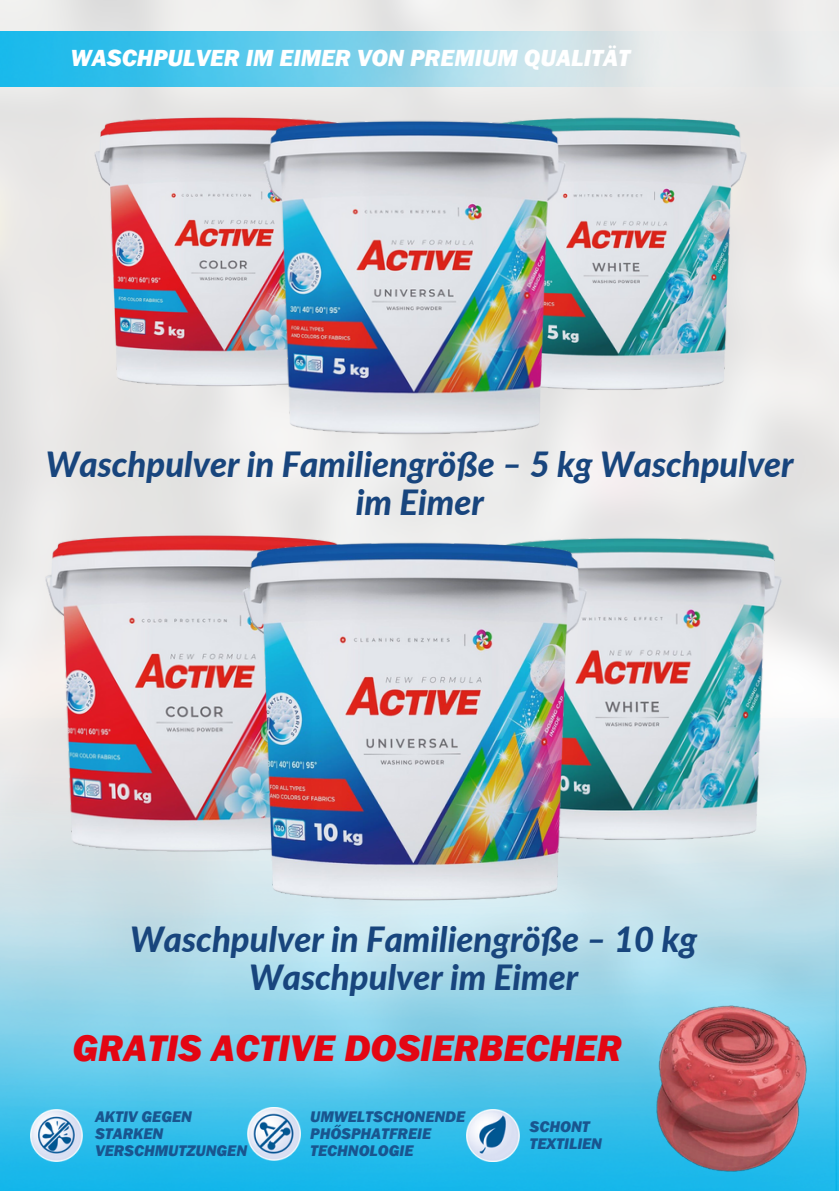
<style>
.page{position:relative;width:839px;height:1191px;background:#fff}
.page>*{position:absolute;margin:0;border:0;box-sizing:border-box;transform-origin:0 0}
.t1{font:italic 800 38px "Franklin Gothic";color:#e30613}
.t2{font:italic 800 34.6px/38px "Lato";color:#18457d;text-align:center}
.t3{font:italic 800 24px "Franklin Gothic";color:#fff}
.t4{font:italic 800 15.8px/16.8px "Franklin Gothic";color:#19558f}
</style>
<div class="page">
<img style="left:0;top:719px;width:838px;height:472px">
<img style="left:656px;top:1005px;width:150px;height:167px">
<img style="left:0;top:31px;width:838px;height:56px">
<img style="left:247px;top:1108px;width:53px;height:52px">
<img style="left:30px;top:1109px;width:53px;height:53px">
<img style="left:466px;top:1109px;width:53px;height:53px">
<img style="left:602px;top:514px;width:188px;height:355px">
<img style="left:37px;top:509px;width:324px;height:365px">
<img style="left:225px;top:514px;width:377px;height:408px">
<img style="left:76px;top:96px;width:175px;height:303px">
<img style="left:584px;top:96px;width:169px;height:310px">
<img style="left:251px;top:96px;width:333px;height:348px">
<p class="t3" style="left:70px;top:44px;width:561px">WASCHPULVER IM EIMER VON PREMIUM QUALITÄT</p>
<p class="t2" style="left:46px;top:445px;width:749px">Waschpulver in Familiengröße – 5 kg Waschpulver im Eimer</p>
<p class="t2" style="left:130px;top:920px;width:568px">Waschpulver in Familiengröße – 10 kg<br>Waschpulver im Eimer</p>
<p class="t1" style="left:72px;top:1026px;width:551px">GRATIS ACTIVE DOSIERBECHER</p>
<p class="t4" style="left:310px;top:1108px;width:156px">UMWELTSCHONENDE<br>PHŐSPHATFREIE<br>TECHNOLOGIE</p>
<p class="t4" style="left:95px;top:1108px;width:98px">AKTIV GEGEN</p>
<p class="t4" style="left:95px;top:1125px;width:154px">STARKEN<br>VERSCHMUTZUNGEN</p>
<p class="t4" style="left:529px;top:1118px;width:74px">SCHONT<br>TEXTILIEN</p>
</div>
